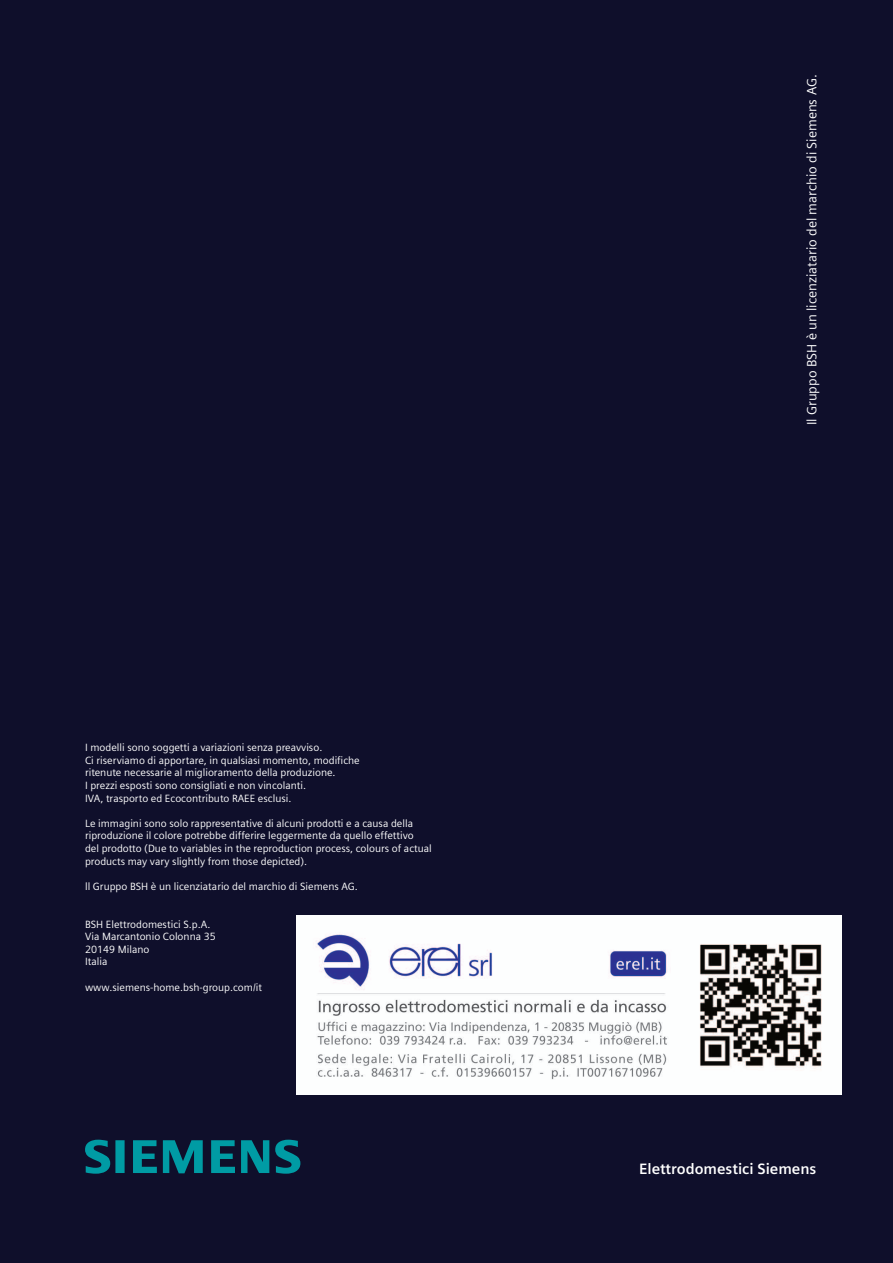
<style>
.page{position:relative;width:893px;height:1263px;background:#0f0f2b}
.page>*{position:absolute;margin:0;border:0;box-sizing:border-box;transform-origin:0 0}
.t1{font:700 15px "Siemens Sans";color:#fff}
.t2{font:13.5px "Siemens Sans";color:#fff}
.t3{font:10.5px/12.6px "Siemens Sans";color:#fff}
</style>
<div class="page">
<svg style="left:85px;top:1140px;width:215px;height:34px"></svg>
<img style="left:296px;top:915px;width:545px;height:180px">
<p class="t3" style="left:85px;top:741px;width:276px">I modelli sono soggetti a variazioni senza preavviso.<br>Ci riserviamo di apportare, in qualsiasi momento, modifiche ritenute necessarie al miglioramento della produzione.<br>I prezzi esposti sono consigliati e non vincolanti.<br>IVA, trasporto ed Ecocontributo RAEE esclusi.</p>
<p class="t3" style="left:85px;top:817px;width:348px">Le immagini sono solo rappresentative di alcuni prodotti e a causa della riproduzione il colore potrebbe differire leggermente da quello effettivo<br>del prodotto (Due to variables in the reproduction process, colours of actual products may vary slightly from those depicted).</p>
<p class="t3" style="left:85px;top:880px;width:274px">ll Gruppo BSH è un licenziatario del marchio di Siemens AG.</p>
<p class="t3" style="left:85px;top:918px;width:132px">BSH Elettrodomestici S.p.A.<br>Via Marcantonio Colonna 35<br>20149 Milano<br>Italia</p>
<p class="t3" style="left:85px;top:981px;width:178px">www.siemens-home.bsh-group.com/it</p>
<p class="t2" style="left:804px;top:425px;width:352px;rotate:-90deg">Il Gruppo BSH è un licenziatario del marchio di Siemens AG.</p>
<h1 class="t1" style="left:639px;top:1160px;width:179px">Elettrodomestici Siemens</h1>
</div>
